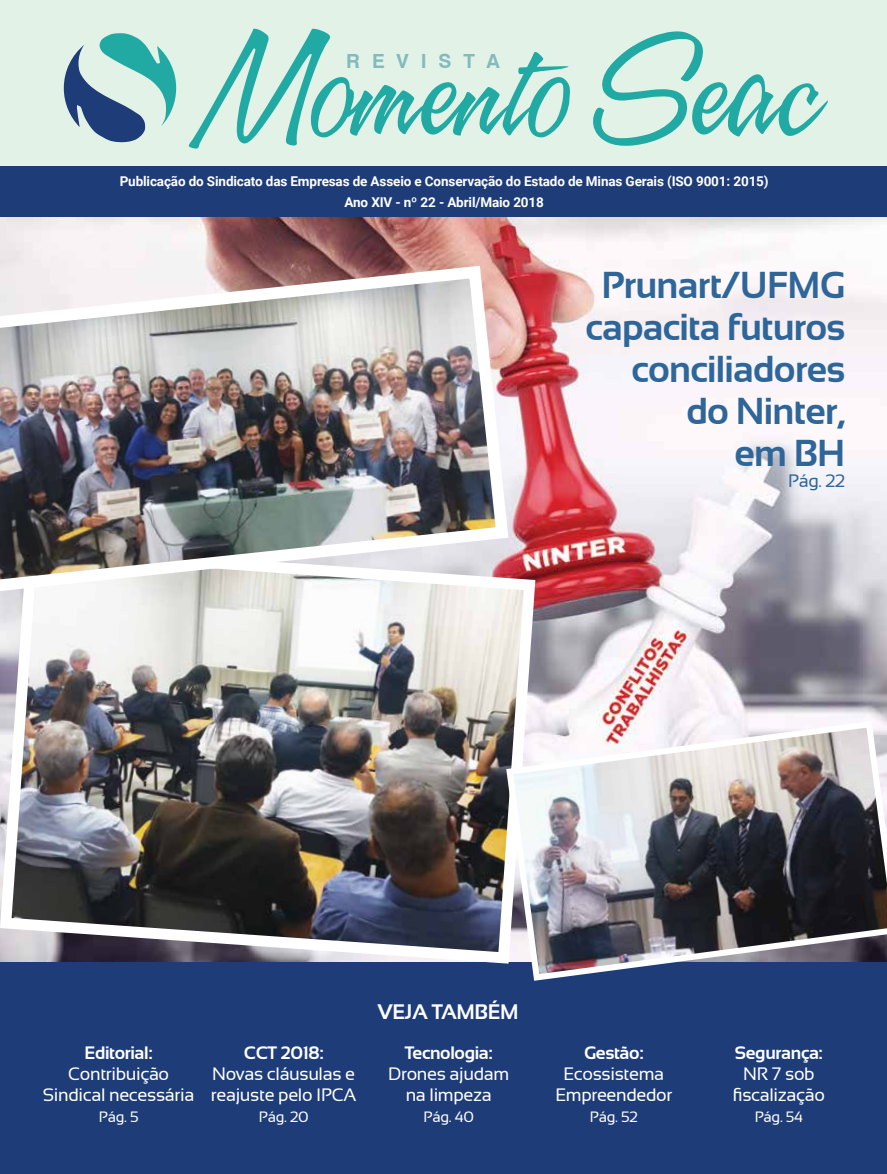
<style>
.page{position:relative;width:887px;height:1174px;background:#fff}
.page>*{position:absolute;margin:0;border:0;box-sizing:border-box;transform-origin:0 0}
.t1{font:700 37.5px/42px "Sansation";letter-spacing:-.02em;color:#2e6699;text-align:right}
.t2{font:700 21px "Sansation";letter-spacing:-.02em;color:#fff}
.t3{font:700 19.5px "Swiss 721 BT";letter-spacing:.61em;color:#83bbbc}
.t4{font:18px/21px "Sansation";letter-spacing:-.02em;color:#fff;text-align:center}
.t5{font:700 18px "Sansation";letter-spacing:-.02em;color:#fff}
.t6{font:18px "Sansation";color:#2e6699}
.t7{font:15px "Sansation";letter-spacing:-.02em;color:#fff}
.t8{font:700 13.5px/21px "Roboto";letter-spacing:-.01em;color:#fff;text-align:center}
</style>
<div class="page">
<div style="left:0;top:0;width:887px;height:191px;background:#e3f2e7"></div>
<svg style="left:188px;top:28px;width:640px;height:121px"></svg>
<svg style="left:64px;top:33px;width:112px;height:109px"></svg>
<img style="left:0;top:217px;width:887px;height:500px">
<div style="left:0;top:167px;width:887px;height:50px;background:#1d3c78"></div>
<div style="left:0;top:962px;width:887px;height:212px;background:#1d3c78"></div>
<img style="left:0;top:538px;width:541px;height:426px">
<img style="left:503px;top:717px;width:384px;height:264px">
<img style="left:0;top:259px;width:515px;height:340px">
<p class="t3" style="left:346px;top:48px;width:155px">REVISTA</p>
<p class="t8" style="left:120px;top:170px;width:650px">Publicação do Sindicato das Empresas de Asseio e Conservação do Estado de Minas Gerais (ISO 9001: 2015)<br>Ano XIV - nº 22 - Abril/Maio 2018</p>
<h1 class="t1" style="left:585px;top:264px;width:261px">Prunart/UFMG capacita futuros conciliadores do Ninter,<br>em BH</h1>
<p class="t6" style="left:788px;top:470px;width:59px">Pág. 22</p>
<p class="t5" style="left:85px;top:1042px;width:70px">Editorial:</p>
<p class="t4" style="left:43px;top:1063px;width:153px">Contribuição<br>Sindical necessária</p>
<p class="t7" style="left:99px;top:1108px;width:41px">Pág. 5</p>
<p class="t5" style="left:244px;top:1042px;width:81px">CCT 2018:</p>
<p class="t4" style="left:211px;top:1063px;width:147px;text-align:left">Novas cláusulas e reajuste pelo IPCA</p>
<p class="t7" style="left:259px;top:1108px;width:51px">Pág. 20</p>
<p class="t2" style="left:377px;top:999px;width:139px">Veja também</p>
<p class="t5" style="left:405px;top:1042px;width:90px">Tecnologia:</p>
<p class="t4" style="left:388px;top:1063px;width:122px">Drones ajudam na limpeza</p>
<p class="t7" style="left:423px;top:1108px;width:52px">Pág. 40</p>
<p class="t5" style="left:584px;top:1042px;width:61px">Gestão:</p>
<p class="t4" style="left:555px;top:1063px;width:118px">Ecossistema<br>Empreendedor</p>
<p class="t7" style="left:590px;top:1108px;width:49px">Pág. 52</p>
<p class="t5" style="left:735px;top:1042px;width:89px">Segurança:</p>
<p class="t4" style="left:732px;top:1063px;width:94px">NR 7 sob fiscalização</p>
<p class="t7" style="left:754px;top:1108px;width:50px">Pág. 54</p>
</div>
